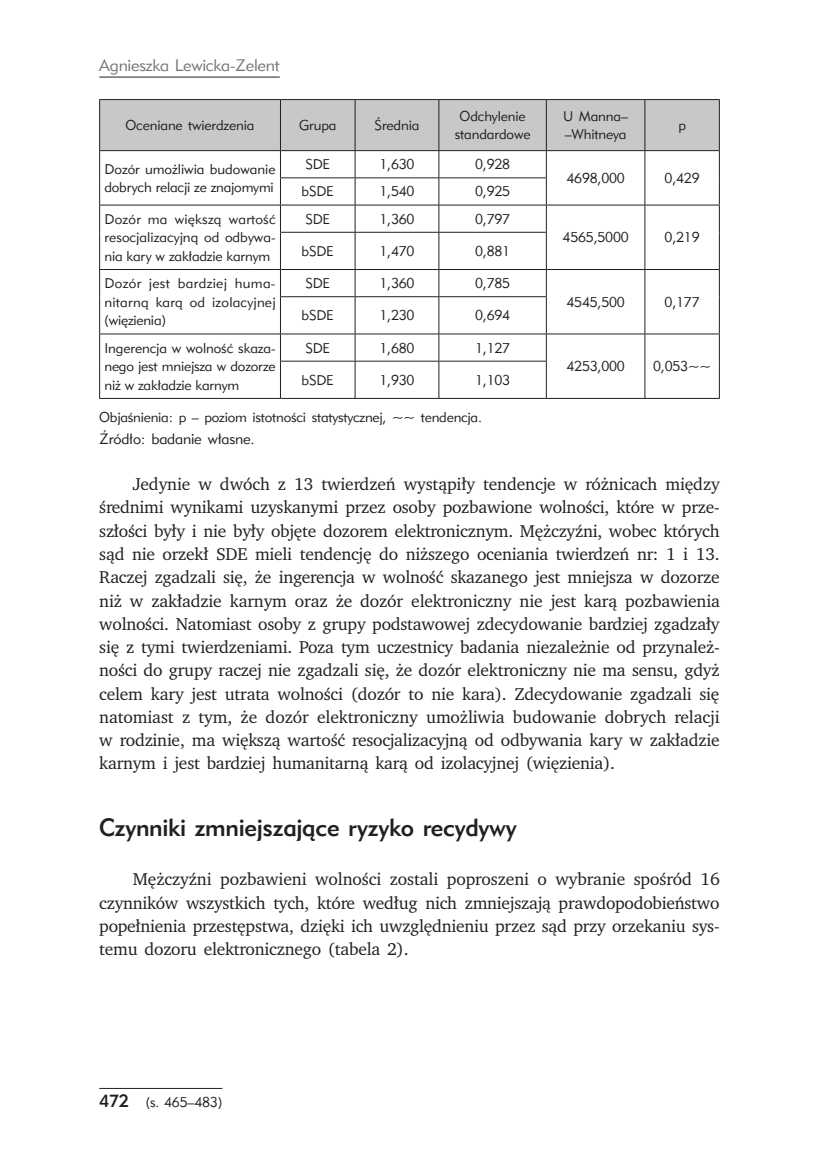
<style>
.page{position:relative;width:819px;height:1166px;background:#fff}
.page>*{position:absolute;margin:0;border:0;box-sizing:border-box;transform-origin:0 0}
.t1{font:24.5px "Geometric 415 Md EU";letter-spacing:-.015em;color:#231f20}
.t2{font:17.5px/23.3px "Charter ITCPL";letter-spacing:-.015em;color:#231f20;text-align:justify}
.t3{font:16.62px "Geometric 415 Lt EU";letter-spacing:-.015em;color:#757679}
.t4{font:14.88px "Geometric 415 Lt EU";letter-spacing:-.015em;color:#231f20}
.t5{font:14px/18.6px "Geometric 415 Lt EU";letter-spacing:-.015em;color:#231f20;text-align:justify}
.s1{font-family:"Geometric 415 Md EU";font-size:17.5px}
</style>
<div class="page">
<hr style="left:99px;top:77px;width:181px;height:1px;background:#231f20">
<hr style="left:99px;top:1088px;width:123px;height:1px;background:#231f20">
<hr style="left:280px;top:232px;width:75px;height:1px;background:#231f20">
<hr style="left:280px;top:233px;width:1px;height:36px;background:#231f20">
<hr style="left:355px;top:232px;width:84px;height:1px;background:#231f20">
<hr style="left:355px;top:233px;width:1px;height:36px;background:#231f20">
<hr style="left:439px;top:232px;width:107px;height:1px;background:#231f20">
<hr style="left:438px;top:233px;width:1px;height:36px;background:#231f20">
<hr style="left:546px;top:233px;width:1px;height:36px;background:#231f20">
<hr style="left:644px;top:232px;width:1px;height:37px;background:#231f20">
<hr style="left:99px;top:269px;width:181px;height:1px;background:#231f20">
<hr style="left:280px;top:269px;width:75px;height:1px;background:#231f20">
<svg style="left:280px;top:270px;width:1px;height:26px"></svg>
<hr style="left:355px;top:269px;width:84px;height:1px;background:#231f20">
<svg style="left:355px;top:270px;width:1px;height:26px"></svg>
<hr style="left:439px;top:269px;width:107px;height:1px;background:#231f20">
<svg style="left:438px;top:270px;width:1px;height:26px"></svg>
<hr style="left:546px;top:269px;width:99px;height:1px;background:#231f20">
<svg style="left:546px;top:270px;width:1px;height:26px"></svg>
<hr style="left:645px;top:269px;width:74px;height:1px;background:#231f20">
<svg style="left:644px;top:270px;width:1px;height:27px"></svg>
<hr style="left:280px;top:296px;width:75px;height:1px;background:#231f20">
<hr style="left:280px;top:297px;width:1px;height:37px;background:#231f20">
<hr style="left:355px;top:296px;width:84px;height:1px;background:#231f20">
<hr style="left:355px;top:297px;width:1px;height:37px;background:#231f20">
<hr style="left:439px;top:296px;width:107px;height:1px;background:#231f20">
<hr style="left:438px;top:297px;width:1px;height:37px;background:#231f20">
<hr style="left:546px;top:297px;width:1px;height:37px;background:#231f20">
<hr style="left:644px;top:297px;width:1px;height:37px;background:#231f20">
<hr style="left:99px;top:334px;width:181px;height:1px;background:#231f20">
<hr style="left:280px;top:334px;width:75px;height:1px;background:#231f20">
<svg style="left:280px;top:334px;width:1px;height:27px"></svg>
<hr style="left:355px;top:334px;width:84px;height:1px;background:#231f20">
<svg style="left:355px;top:334px;width:1px;height:27px"></svg>
<hr style="left:439px;top:334px;width:107px;height:1px;background:#231f20">
<svg style="left:438px;top:334px;width:1px;height:27px"></svg>
<hr style="left:546px;top:334px;width:99px;height:1px;background:#231f20">
<svg style="left:546px;top:334px;width:1px;height:27px"></svg>
<hr style="left:645px;top:334px;width:74px;height:1px;background:#231f20">
<svg style="left:644px;top:334px;width:1px;height:27px"></svg>
<hr style="left:280px;top:361px;width:75px;height:1px;background:#231f20">
<hr style="left:280px;top:361px;width:1px;height:37px;background:#231f20">
<hr style="left:355px;top:361px;width:84px;height:1px;background:#231f20">
<hr style="left:355px;top:361px;width:1px;height:37px;background:#231f20">
<hr style="left:439px;top:361px;width:107px;height:1px;background:#231f20">
<hr style="left:438px;top:361px;width:1px;height:37px;background:#231f20">
<hr style="left:546px;top:361px;width:1px;height:37px;background:#231f20">
<hr style="left:644px;top:361px;width:1px;height:37px;background:#231f20">
<svg style="left:99px;top:100px;width:621px;height:132px"></svg>
<hr style="left:99px;top:232px;width:1px;height:37px;background:#231f20">
<hr style="left:719px;top:232px;width:1px;height:37px;background:#231f20">
<svg style="left:99px;top:270px;width:1px;height:27px"></svg>
<svg style="left:719px;top:270px;width:1px;height:27px"></svg>
<hr style="left:99px;top:297px;width:1px;height:37px;background:#231f20">
<hr style="left:719px;top:297px;width:1px;height:37px;background:#231f20">
<svg style="left:99px;top:334px;width:1px;height:27px"></svg>
<svg style="left:719px;top:334px;width:1px;height:27px"></svg>
<hr style="left:99px;top:361px;width:1px;height:37px;background:#231f20">
<hr style="left:719px;top:361px;width:1px;height:37px;background:#231f20">
<hr style="left:99px;top:398px;width:181px;height:1px;background:#231f20">
<hr style="left:280px;top:398px;width:75px;height:1px;background:#231f20">
<hr style="left:355px;top:398px;width:84px;height:1px;background:#231f20">
<hr style="left:439px;top:398px;width:107px;height:1px;background:#231f20">
<hr style="left:546px;top:398px;width:99px;height:1px;background:#231f20">
<hr style="left:645px;top:398px;width:74px;height:1px;background:#231f20">
<hr style="left:99px;top:99px;width:181px;height:1px;background:#231f20">
<hr style="left:99px;top:100px;width:1px;height:50px;background:#231f20">
<hr style="left:280px;top:99px;width:75px;height:1px;background:#231f20">
<hr style="left:355px;top:99px;width:84px;height:1px;background:#231f20">
<hr style="left:439px;top:99px;width:107px;height:1px;background:#231f20">
<hr style="left:546px;top:99px;width:99px;height:1px;background:#231f20">
<hr style="left:645px;top:99px;width:74px;height:1px;background:#231f20">
<hr style="left:719px;top:100px;width:1px;height:50px;background:#231f20">
<hr style="left:99px;top:150px;width:181px;height:1px;background:#231f20">
<hr style="left:280px;top:150px;width:75px;height:1px;background:#231f20">
<hr style="left:355px;top:150px;width:84px;height:1px;background:#231f20">
<hr style="left:439px;top:150px;width:107px;height:1px;background:#231f20">
<hr style="left:546px;top:150px;width:99px;height:1px;background:#231f20">
<hr style="left:645px;top:150px;width:74px;height:1px;background:#231f20">
<p class="t3" style="left:99px;top:55px;width:182px">Agnieszka Lewicka-Zelent</p>
<p class="t5" style="left:125px;top:116px;width:130px">Oceniane twierdzenia</p>
<p class="t5" style="left:299px;top:116px;width:39px">Grupa</p>
<p class="t5" style="left:374px;top:116px;width:46px">Średnia</p>
<p class="t5" style="left:455px;top:107px;width:77px;text-align:center">Odchylenie standardowe</p>
<p class="t5" style="left:563px;top:107px;width:66px">U Manna– –Whitneya</p>
<p class="t5" style="left:678px;top:116px;width:9px">p</p>
<p class="t5" style="left:104px;top:160px;width:173px">Dozór umożliwia budowanie dobrych relacji ze znajomymi</p>
<p class="t5" style="left:305px;top:155px;width:26px">SDE</p>
<p class="t5" style="left:379px;top:155px;width:37px">1,630</p>
<p class="t5" style="left:475px;top:155px;width:37px">0,928</p>
<p class="t5" style="left:301px;top:182px;width:34px">bSDE</p>
<p class="t5" style="left:379px;top:182px;width:37px">1,540</p>
<p class="t5" style="left:475px;top:182px;width:37px">0,925</p>
<p class="t5" style="left:104px;top:210px;width:173px">Dozór ma większą wartość resocjalizacyjną od odbywa&shy;nia kary w zakładzie karnym</p>
<p class="t5" style="left:305px;top:210px;width:26px">SDE</p>
<p class="t5" style="left:379px;top:210px;width:37px">1,360</p>
<p class="t5" style="left:475px;top:210px;width:37px">0,797</p>
<p class="t5" style="left:301px;top:242px;width:34px">bSDE</p>
<p class="t5" style="left:379px;top:242px;width:37px">1,470</p>
<p class="t5" style="left:475px;top:242px;width:37px">0,881</p>
<p class="t5" style="left:104px;top:274px;width:172px">Dozór jest bardziej huma&shy;nitarną karą od izolacyjnej (więzienia)</p>
<p class="t5" style="left:305px;top:274px;width:26px">SDE</p>
<p class="t5" style="left:379px;top:274px;width:37px">1,360</p>
<p class="t5" style="left:475px;top:274px;width:37px">0,785</p>
<p class="t5" style="left:301px;top:306px;width:34px">bSDE</p>
<p class="t5" style="left:379px;top:306px;width:37px">1,230</p>
<p class="t5" style="left:475px;top:306px;width:37px">0,694</p>
<p class="t5" style="left:566px;top:169px;width:60px">4698,000</p>
<p class="t5" style="left:664px;top:169px;width:37px">0,429</p>
<p class="t5" style="left:562px;top:228px;width:68px">4565,5000</p>
<p class="t5" style="left:664px;top:228px;width:37px">0,219</p>
<p class="t5" style="left:566px;top:293px;width:60px">4545,500</p>
<p class="t5" style="left:664px;top:293px;width:37px">0,177</p>
<p class="t5" style="left:104px;top:338px;width:173px">Ingerencja w wolność skaza&shy;nego jest mniejsza w dozorze niż w zakładzie karnym</p>
<p class="t5" style="left:305px;top:338px;width:26px">SDE</p>
<p class="t5" style="left:379px;top:338px;width:37px">1,680</p>
<p class="t5" style="left:475px;top:338px;width:37px">1,127</p>
<p class="t5" style="left:566px;top:357px;width:60px">4253,000</p>
<p class="t5" style="left:653px;top:357px;width:60px">0,053~~</p>
<p class="t5" style="left:301px;top:371px;width:34px">bSDE</p>
<p class="t5" style="left:379px;top:371px;width:37px">1,930</p>
<p class="t5" style="left:475px;top:371px;width:37px">1,103</p>
<p class="t5" style="left:99px;top:408px;width:384px">Objaśnienia: p – poziom istotności statystycznej, ~~ tendencja.</p>
<p class="t4" style="left:99px;top:429px;width:157px">Źródło: badanie własne.</p>
<p class="t2" style="left:99px;top:472px;width:622px;text-indent:34px">Jedynie w dwóch z 13 twierdzeń wystąpiły tendencje w różnicach między średnimi wynikami uzyskanymi przez osoby pozbawione wolności, które w prze&shy;szłości były i nie były objęte dozorem elektronicznym. Mężczyźni, wobec których sąd nie orzekł SDE mieli tendencję do niższego oceniania twierdzeń nr: 1 i 13.<br>Raczej zgadzali się, że ingerencja w wolność skazanego jest mniejsza w dozorze niż w zakładzie karnym oraz że dozór elektroniczny nie jest karą pozbawienia wolności. Natomiast osoby z grupy podstawowej zdecydowanie bardziej zgadzały się z tymi twierdzeniami. Poza tym uczestnicy badania niezależnie od przynależ&shy;ności do grupy raczej nie zgadzali się, że dozór elektroniczny nie ma sensu, gdyż celem kary jest utrata wolności (dozór to nie kara). Zdecydowanie zgadzali się natomiast z tym, że dozór elektroniczny umożliwia budowanie dobrych relacji w rodzinie, ma większą wartość resocjalizacyjną od odbywania kary w zakładzie karnym i jest bardziej humanitarną karą od izolacyjnej (więzienia).</p>
<h1 class="t1" style="left:99px;top:812px;width:419px">Czynniki zmniejszające ryzyko recydywy</h1>
<p class="t2" style="left:99px;top:867px;width:622px;text-indent:34px">Mężczyźni pozbawieni wolności zostali poproszeni o wybranie spośród 16 czynników wszystkich tych, które według nich zmniejszają prawdopodobieństwo popełnienia przestępstwa, dzięki ich uwzględnieniu przez sąd przy orzekaniu sys&shy;temu dozoru elektronicznego (tabela 2).</p>
<p class="t5" style="left:99px;top:1093px;width:124px"><span class="s1">472</span> (s. 465–483)</p>
</div>
